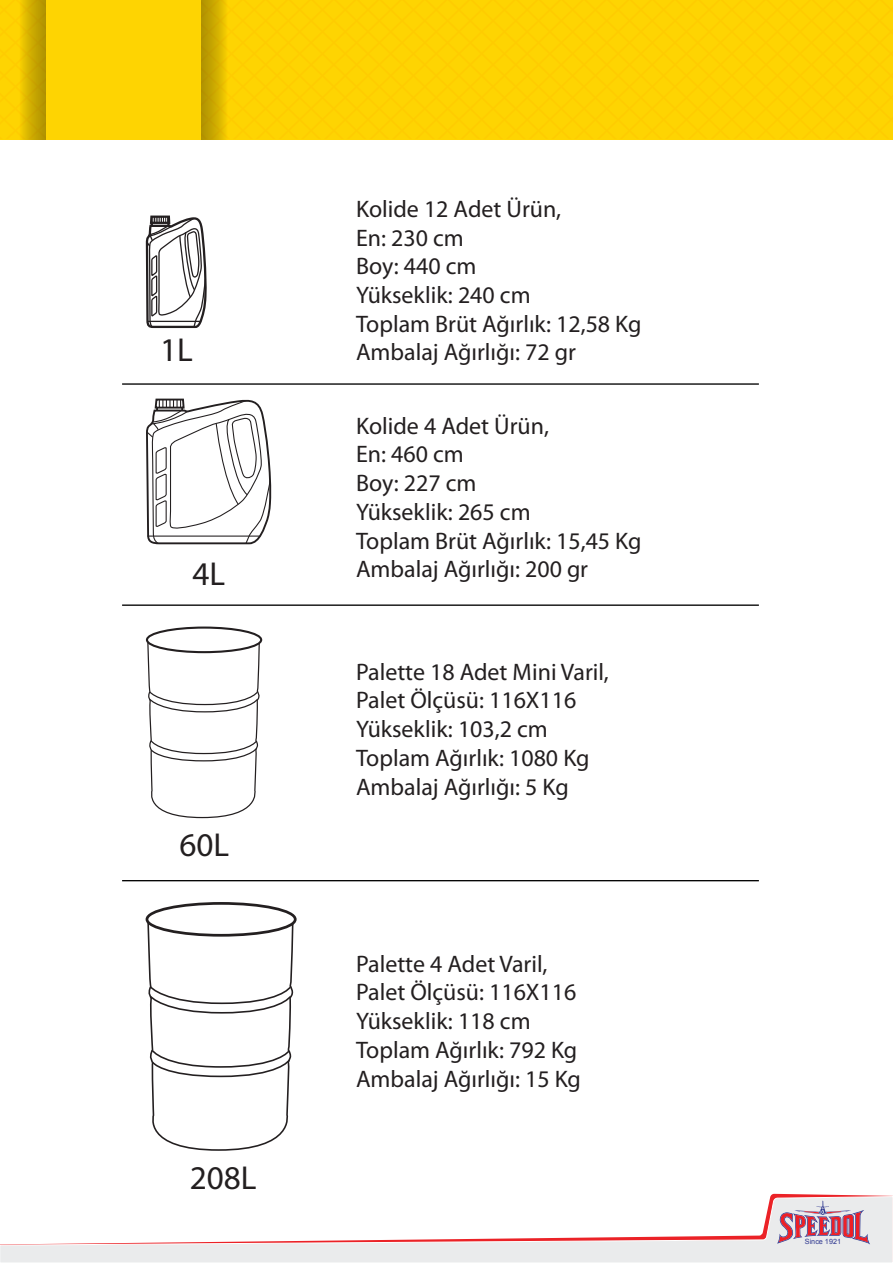
<style>
.page{position:relative;width:893px;height:1263px;background:#fff}
.page>*{position:absolute;margin:0;border:0;box-sizing:border-box;transform-origin:0 0}
.t1{font:33.3px "Myriad Pro";color:#231f20}
.t2{font:24px/28.8px "Myriad Pro";color:#231f20}
.t3{font:7.2px "Arial";color:#2d368f}
</style>
<div class="page">
<svg style="left:0;top:1196px;width:893px;height:67px"></svg>
<svg style="left:777px;top:1200px;width:93px;height:44px;background:#d2a9b7"></svg>
<div style="left:0;top:0;width:893px;height:139px;background:#fed402"></div>
<svg style="left:201px;top:0;width:28px;height:139px;background:#d1ad00"></svg>
<svg style="left:17px;top:0;width:29px;height:139px;background:#d3af00"></svg>
<div style="left:46px;top:0;width:155px;height:139px;background:#fed402"></div>
<div style="left:146px;top:626px;width:116px;height:27px;border:2px solid #231f20;border-radius:50%"></div>
<svg style="left:146px;top:641px;width:115px;height:178px"></svg>
<svg style="left:146px;top:398px;width:126px;height:147px"></svg>
<svg style="left:145px;top:215px;width:62px;height:114px"></svg>
<div style="left:146px;top:902px;width:151px;height:35px;border:3px solid #231f20;border-radius:50%"></div>
<svg style="left:146px;top:921px;width:149px;height:230px"></svg>
<hr style="left:122px;top:383px;width:637px;height:2px;background:#000">
<hr style="left:122px;top:604px;width:637px;height:2px;background:#000">
<hr style="left:122px;top:880px;width:637px;height:1px;background:#000">
<h1 class="t1" style="left:160px;top:330px;width:34px">1L</h1>
<h1 class="t1" style="left:192px;top:553px;width:34px">4L</h1>
<h1 class="t1" style="left:179px;top:824px;width:51px">60L</h1>
<h1 class="t1" style="left:190px;top:1157px;width:68px">208L</h1>
<p class="t2" style="left:356px;top:194px;width:287px">Kolide 12 Adet Ürün,<br>En: 230 cm<br>Boy: 440 cm<br>Yükseklik: 240 cm<br>Toplam Brüt Ağırlık: 12,58 Kg<br>Ambalaj Ağırlığı: 72 gr</p>
<p class="t2" style="left:356px;top:411px;width:287px">Kolide 4 Adet Ürün,<br>En: 460 cm<br>Boy: 227 cm<br>Yükseklik: 265 cm<br>Toplam Brüt Ağırlık: 15,45 Kg<br>Ambalaj Ağırlığı: 200 gr</p>
<p class="t2" style="left:356px;top:657px;width:254px">Palette 18 Adet Mini Varil,<br>Palet Ölçüsü: 116X116<br>Yükseklik: 103,2 cm<br>Toplam Ağırlık: 1080 Kg<br>Ambalaj Ağırlığı: 5 Kg</p>
<p class="t2" style="left:356px;top:949px;width:226px">Palette 4 Adet Varil,<br>Palet Ölçüsü: 116X116<br>Yükseklik: 118 cm<br>Toplam Ağırlık: 792 Kg<br>Ambalaj Ağırlığı: 15 Kg</p>
<p class="t3" style="left:805px;top:1236px;width:38px">Since 1921</p>
</div>
